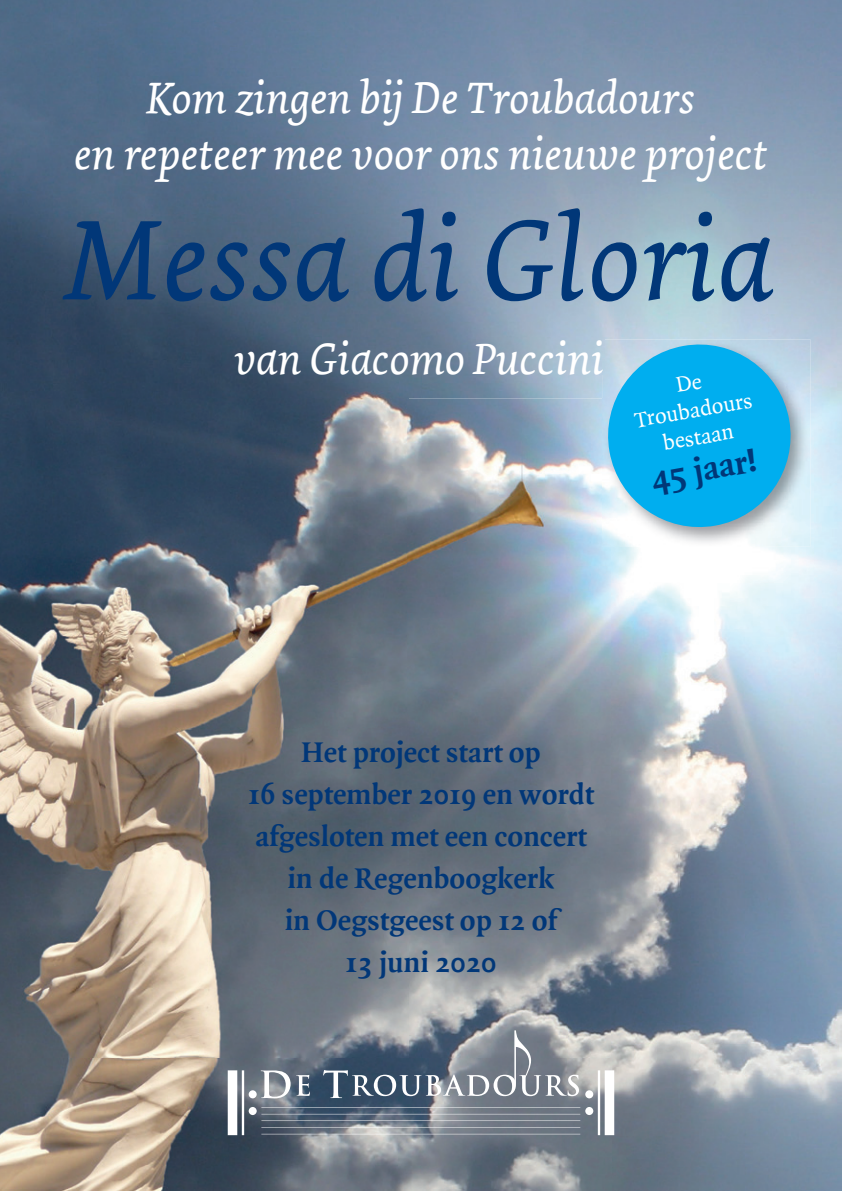
<style>
.page{position:relative;width:842px;height:1191px;background:#fff}
.page>*{position:absolute;margin:0;border:0;box-sizing:border-box;transform-origin:0 0}
.t1{font:italic 120px "Dolly";color:#013778}
.t2{font:italic 46px/56px "Dolly";color:#fff;text-align:center}
.t3{font:700 35.2px "Quadraat";color:#013778}
.t4{font:700 30.4px/42px "Quadraat";color:#013778;text-align:center}
.t5{font:22.8px/27.4px "Quadraat";color:#fff;text-align:center}
</style>
<div class="page">
<img style="left:0;top:0;width:842px;height:1191px">
<img style="left:0;top:398px;width:611px;height:793px">
<img style="left:611px;top:547px;width:68px;height:644px">
<svg style="left:585px;top:1070px;width:29px;height:65px"></svg>
<hr style="left:261px;top:1120px;width:319px;height:1px;background:#fff">
<hr style="left:261px;top:1113px;width:319px;height:1px;background:#fff">
<hr style="left:261px;top:1133px;width:319px;height:1px;background:#fff">
<hr style="left:261px;top:1127px;width:319px;height:1px;background:#fff">
<hr style="left:261px;top:1107px;width:319px;height:1px;background:#fff">
<svg style="left:228px;top:1070px;width:82px;height:65px"></svg>
<svg style="left:323px;top:1030px;width:256px;height:68px;background:#78828f"></svg>
<img style="left:679px;top:339px;width:131px;height:208px">
<img style="left:603px;top:534px;width:76px;height:13px">
<svg style="left:601px;top:337px;width:197px;height:197px;background:#41bbea"></svg>
<h2 class="t2" style="left:74px;top:71px;width:695px">Kom zingen bij De Troubadours<br>en repeteer mee voor ons nieuwe project</h2>
<h1 class="t1" style="left:64px;top:189px;width:711px">Messa di Gloria</h1>
<h2 class="t2" style="left:234px;top:331px;width:371px">van Giacomo Puccini</h2>
<p class="t5" style="left:628px;top:381px;width:121px;rotate:-10deg">De<br>Troubadours bestaan</p>
<p class="t3" style="left:648px;top:460px;width:116px;rotate:-10deg">45 jaar!</p>
<p class="t4" style="left:248px;top:732px;width:347px">Het project start op<br>16 september 2019 en wordt afgesloten met een concert in de Regenboogkerk<br>in Oegstgeest op 12 of<br>13 juni 2020</p>
</div>
